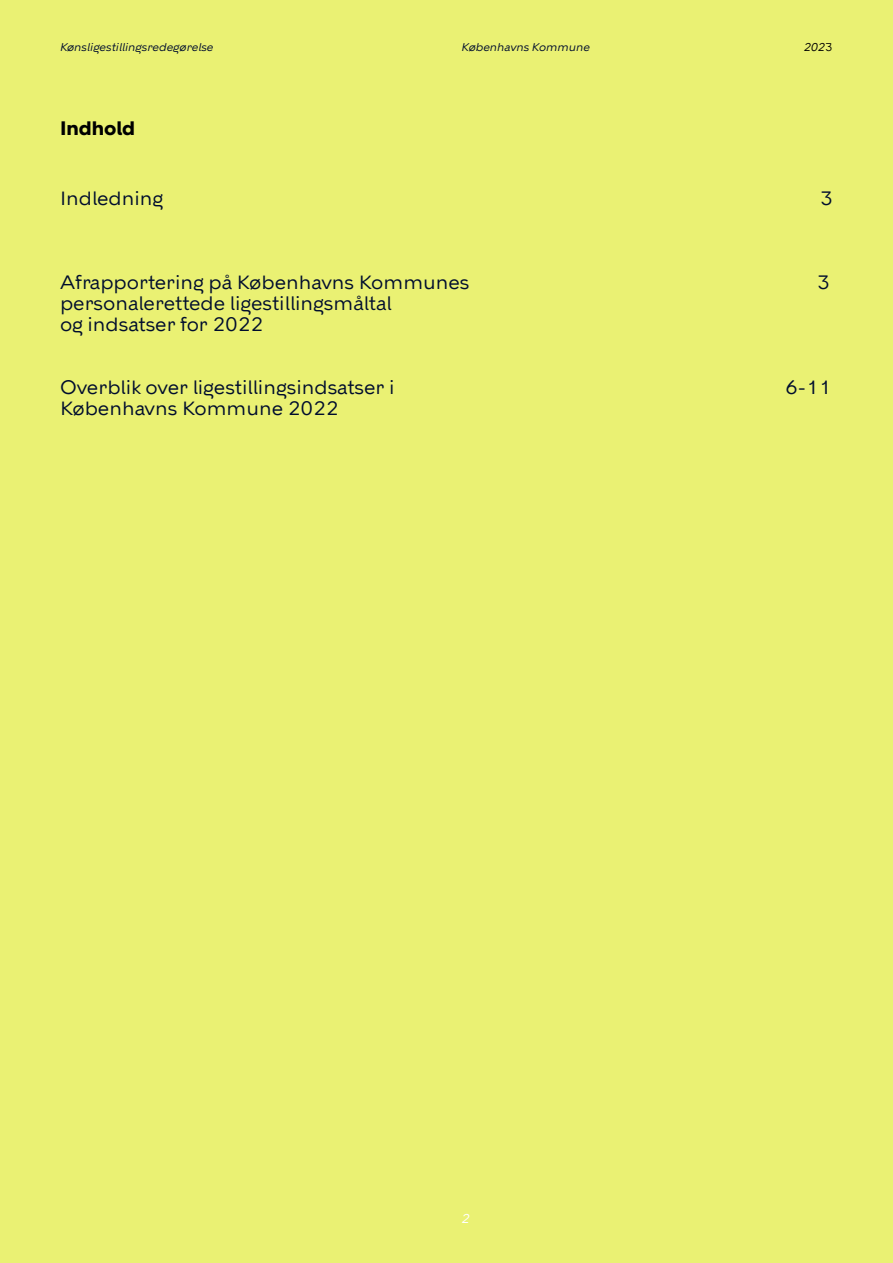
<style>
.page{position:relative;width:893px;height:1263px;background:#eaf173}
.page>*{position:absolute;margin:0;border:0;box-sizing:border-box;transform-origin:0 0}
.t1{font:19.5px/21px "KBH";color:#000d2e}
.t2{font:700 19.5px "KBH";color:#000}
.t3{font:italic 12.75px "KBH";color:#fff}
.t4{font:italic 11.25px "KBH";color:#000d2e}
.t5{font:italic 11.25px "KBH";color:#000}
.s1{font-family:"KBH3";font-style:normal}
.s2{font-family:"KBH2"}
</style>
<div class="page">
<p class="t4" style="left:60px;top:43px;width:155px">Kønsligestillingsredegørelse</p>
<p class="t4" style="left:461px;top:43px;width:130px">Københavns Kommune</p>
<p class="t5" style="left:804px;top:43px;width:30px">202<span class="s1">3</span></p>
<h1 class="t2" style="left:60px;top:120px;width:77px">Indhold</h1>
<p class="t1" style="left:60px;top:188px;width:105px">Indledning</p>
<p class="t1" style="left:820px;top:188px;width:14px">3</p>
<p class="t1" style="left:60px;top:272px;width:411px">Afrapportering på Københavns Kommunes <span class="s2">personalerettede ligestillingsmåltal<br></span>og indsatser for 2022</p>
<p class="t1" style="left:817px;top:272px;width:14px">3</p>
<p class="t1" style="left:60px;top:377px;width:336px">Overblik over ligestillingsindsatser i<br>Københavns Kommune 2022</p>
<p class="t1" style="left:785px;top:377px;width:48px">6-11</p>
<p class="t3" style="left:461px;top:1214px;width:10px">2</p>
</div>
